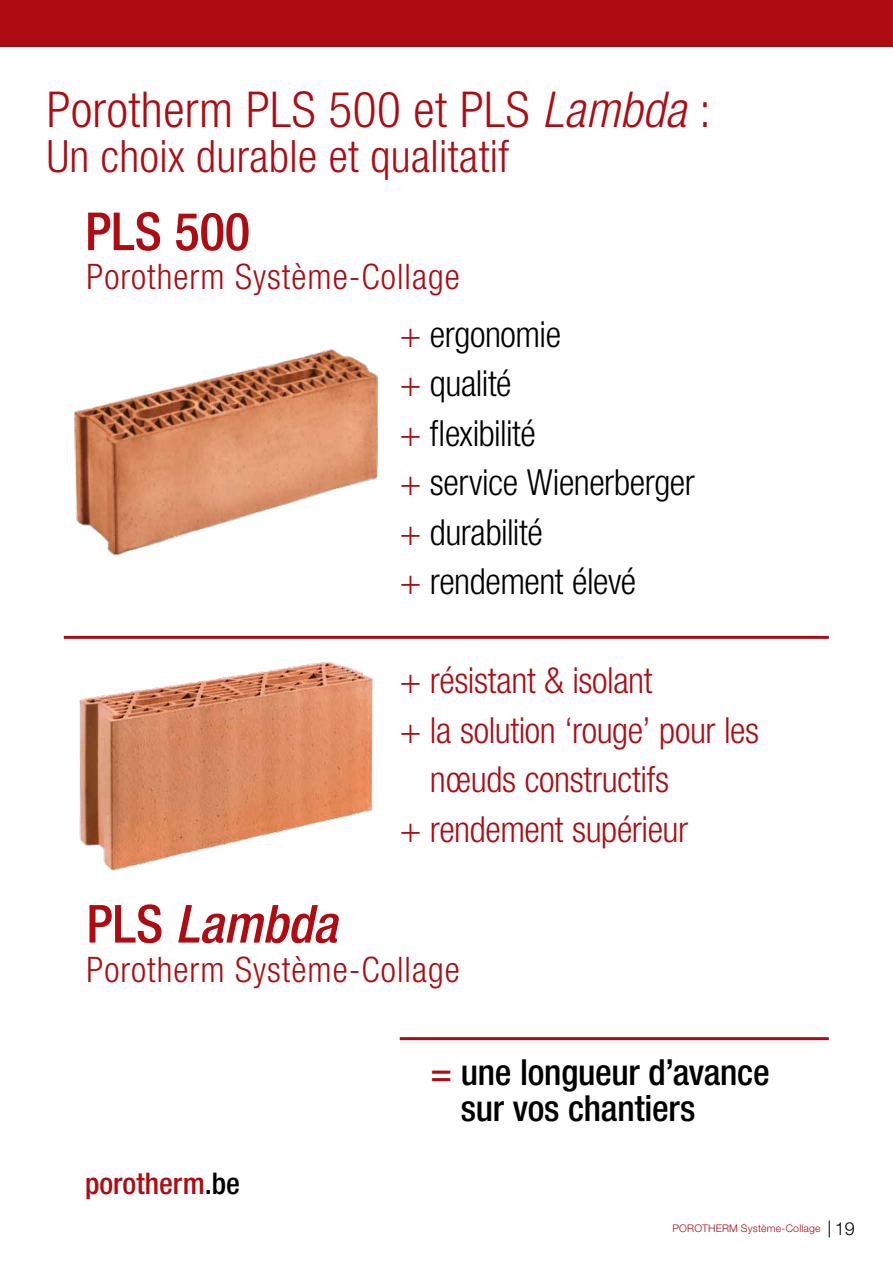
<style>
.page{position:relative;width:893px;height:1263px;background:#fff}
.page>*{position:absolute;margin:0;border:0;box-sizing:border-box;transform-origin:0 0}
.t1{font:italic 500 condensed 52.5px "Helvetica Neue LT Pro";color:#ae0c12}
.t2{font:500 condensed 52.5px "Helvetica Neue LT Pro";color:#ae0c12}
.t3{font:300 condensed 49.5px "Helvetica Neue LT Pro";letter-spacing:.01em;color:#ae0c12}
.t4{font:300 condensed 44.7px "Helvetica Neue LT Pro";letter-spacing:.01em;color:#ae0c12}
.t5{font:300 condensed 36px "Helvetica Neue LT Pro";letter-spacing:-.01em;color:#ae0c12}
.t6{font:300 condensed 36px/49.5px "Helvetica Neue LT Pro";letter-spacing:-.015em;color:#000}
.t7{font:500 condensed 36px/36px "Helvetica Neue LT Pro";letter-spacing:-.01em;color:#000}
.t8{font:300 condensed 35.25px "Helvetica Neue LT Pro";letter-spacing:.03em;color:#ae0c12}
.t9{font:500 condensed 29.85px "Helvetica Neue LT Pro";color:#ae0c12}
.t10{font:300 10.5px "Helvetica Neue LT Pro";letter-spacing:.02em;color:#ae0c12}
.s1{font-style:italic}
.s2{color:#ae0c12}
.s3{font-style:normal}
.s4{color:#000}
.s5{font-size:18px;color:#000}
</style>
<div class="page">
<img style="left:79px;top:661px;width:294px;height:210px">
<hr style="left:64px;top:636px;width:765px;height:3px;background:#ae0c12">
<hr style="left:400px;top:1037px;width:429px;height:3px;background:#ae0c12">
<svg style="left:829px;top:1220px;width:1px;height:17px"></svg>
<div style="left:0;top:0;width:893px;height:47px;background:#ae0c12"></div>
<img style="left:74px;top:349px;width:304px;height:207px">
<h2 class="t3" style="left:47px;top:81px;width:666px">Porotherm PLS 500 et PLS <span class="s1">Lambda</span> :</h2>
<p class="t4" style="left:47px;top:131px;width:464px">Un choix durable et qualitatif</p>
<h1 class="t2" style="left:85px;top:200px;width:167px">PLS 500</h1>
<p class="t8" style="left:86px;top:256px;width:375px">Porotherm Système-Collage</p>
<p class="t6" style="left:400px;top:309px;width:297px"><span class="s2">+</span> ergonomie<br><span class="s2">+</span> qualité<br><span class="s2">+</span> flexibilité<br><span class="s2">+</span> service Wienerberger <span class="s2">+</span> durabilité<br><span class="s2">+</span> rendement élevé</p>
<h1 class="t1" style="left:86px;top:893px;width:252px"><span class="s3">PLS</span> Lambda</h1>
<p class="t5" style="left:400px;top:660px;width:254px">+ résistant &amp; isolant</p>
<p class="t5" style="left:400px;top:709px;width:361px">+ la solution ‘rouge’ pour les</p>
<p class="t5" style="left:430px;top:759px;width:241px">nœuds constructifs</p>
<p class="t5" style="left:400px;top:808px;width:290px">+ rendement supérieur</p>
<p class="t8" style="left:86px;top:949px;width:375px">Porotherm Système-Collage</p>
<p class="t9" style="left:85px;top:1165px;width:157px">porotherm<span class="s4">.be</span></p>
<p class="t7" style="left:461px;top:1054px;width:310px;text-indent:-30px"><span class="s2">=</span> une longueur d’avance sur vos chantiers</p>
<p class="t10" style="left:672px;top:1222px;width:184px">POROTHERM Système-Collage <span class="s5">19</span></p>
</div>
